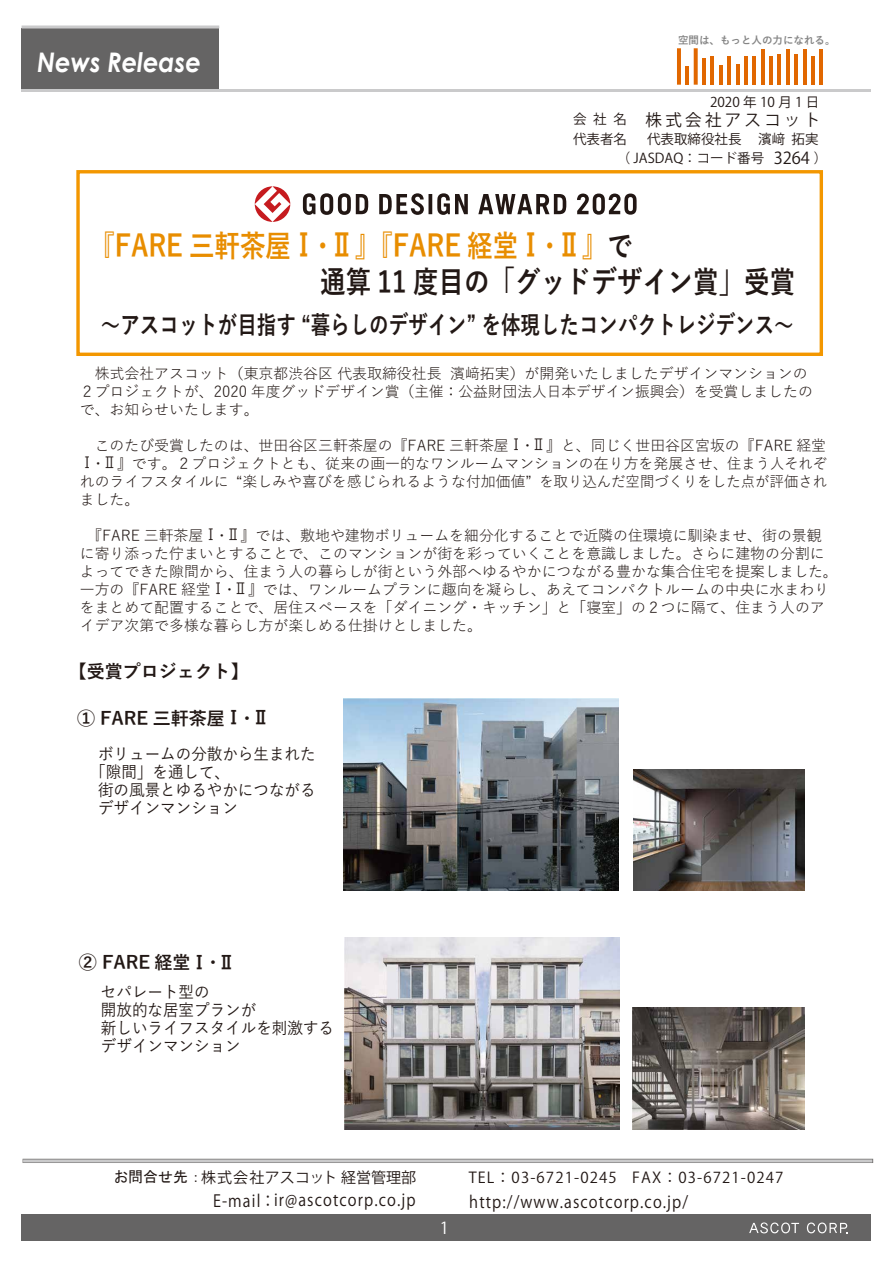
<style>
.page{position:relative;width:893px;height:1263px;background:#fff}
.page>*{position:absolute;margin:0;border:0;box-sizing:border-box;transform-origin:0 0}
.t1{font:700 30.3px/36px "Yu Gothic";color:#221815;scale:.84 1}
.t2{font:italic 700 27px "Century Gothic";color:#fff;scale:.9 1}
.t3{font:700 24.9px "Yu Gothic";color:#221815;scale:.78 1}
.t4{font:700 18px "Yu Gothic";color:#221815}
.t5{font:16.65px "Koz Go Pr 6 N";letter-spacing:.075em;color:#221815;scale:.9 1}
.t6{font:500 16.5px/18px "Yu Gothic";color:#221815;scale:.94 1}
.t7{font:16.5px "Koz Go Pr 6 N";letter-spacing:.2em;color:#221815}
.t8{font:16.5px "Koz Go Pr 6 N";color:#fff}
.t9{font:15px/18px "Yu Gothic";color:#221815}
.t10{font:15px "Koz Go Pr 6 N";letter-spacing:.075em;color:#221815}
.t11{font:15px "Koz Go Pr 6 N";letter-spacing:.005em;color:#221815}
.t12{font:13.5px/19.5px "Koz Go Pr 6 N";color:#221815}
.t13{font:700 10.5px "Yu Gothic";color:#858585}
.s1{font-size:16.5px}
.s2{color:#e88d00}
.s3{font-family:"HGP Gothic E";font-weight:400;color:#e88d00}
.s4{font-family:"HGS Gothic M"}
.s5{font-family:"HGP Gothic E";font-weight:400}
.s6{font-family:"MS P Gothic"}
</style>
<div class="page">
<div style="left:22px;top:28px;width:197px;height:62px;background:#656464"></div>
<hr style="left:22px;top:89px;width:849px;height:3px;background:#cacacb">
<hr style="left:786px;top:49px;width:4px;height:36px;background:#e16700">
<svg style="left:803px;top:49px;width:3px;height:36px"></svg>
<hr style="left:777px;top:54px;width:4px;height:31px;background:#e16700">
<hr style="left:819px;top:49px;width:4px;height:36px;background:#e16700">
<hr style="left:811px;top:56px;width:4px;height:29px;background:#e16700">
<hr style="left:794px;top:54px;width:4px;height:31px;background:#e16700">
<hr style="left:761px;top:49px;width:4px;height:36px;background:#e16700">
<hr style="left:677px;top:48px;width:4px;height:37px;background:#e16700">
<svg style="left:694px;top:48px;width:4px;height:37px"></svg>
<hr style="left:752px;top:56px;width:4px;height:29px;background:#e16700">
<hr style="left:769px;top:56px;width:4px;height:29px;background:#e16700">
<hr style="left:719px;top:66px;width:4px;height:19px;background:#e16700">
<hr style="left:736px;top:64px;width:4px;height:21px;background:#e16700">
<hr style="left:727px;top:56px;width:4px;height:29px;background:#e16700">
<hr style="left:702px;top:58px;width:4px;height:27px;background:#e16700">
<hr style="left:685px;top:66px;width:4px;height:19px;background:#e16700">
<hr style="left:744px;top:56px;width:4px;height:29px;background:#e16700">
<hr style="left:710px;top:56px;width:4px;height:29px;background:#e16700">
<hr style="left:22px;top:26px;width:197px;height:3px;background:#cacacb">
<div style="left:22px;top:1214px;width:849px;height:27px;background:#656464"></div>
<svg style="left:749px;top:1222px;width:50px;height:11px"></svg>
<svg style="left:807px;top:1222px;width:40px;height:11px"></svg>
<div style="left:76px;top:170px;width:747px;height:186px;border:3px solid #f39700"></div>
<hr style="left:23px;top:1159px;width:850px;height:4px;background:#999898">
<hr style="left:23px;top:1159px;width:849px;height:3px;background:#cacacb">
<svg style="left:255px;top:186px;width:35px;height:36px"></svg>
<svg style="left:303px;top:193px;width:334px;height:22px"></svg>
<img style="left:632px;top:1008px;width:172px;height:121px">
<img style="left:344px;top:937px;width:275px;height:192px">
<img style="left:633px;top:770px;width:172px;height:120px">
<img style="left:343px;top:698px;width:275px;height:192px">
<h2 class="t2" style="left:37px;top:42px;width:183px">News Release</h2>
<p class="t13" style="left:678px;top:34px;width:159px">空間は、もっと人の力になれる。</p>
<p class="t12" style="left:710px;top:93px;width:111px">2020 年 10 月 1 日</p>
<p class="t7" style="left:646px;top:110px;width:176px">株式会社アスコット</p>
<p class="t12" style="left:617px;top:129px;width:212px;text-indent:30px">代表取締役社長　 濱﨑 拓実（ JASDAQ：コード番号 <span class="s1">3264</span> ）</p>
<p class="t12" style="left:573px;top:110px;width:55px">会 社 名代表者名</p>
<h1 class="t1" style="left:229px;top:228px;width:675px;text-indent:-140px"><span class="s2">『FARE 三軒茶屋</span><span class="s3">Ⅰ</span><span class="s2">・</span><span class="s3">Ⅱ</span><span class="s2">』『FARE 経堂</span><span class="s3">Ⅰ</span><span class="s2">・</span><span class="s3">Ⅱ</span><span class="s2">』</span>で<br>　　　 通算 11 度目の「グッドデザイン賞」受賞</h1>
<h3 class="t3" style="left:101px;top:310px;width:890px">～アスコットが目指す “暮らしのデザイン” を体現したコンパクトレジデンス～</h3>
<p class="t9" style="left:80px;top:362px;width:735px">　株式会社アスコット（東京都渋谷区 代表取締役社長 濱﨑拓実）が開発いたしましたデザインマンションの<br>２プロジェクトが、2020 年度グッドデザイン賞（主催：公益財団法人日本デザイン振興会）を受賞しましたので、お知らせいたします。</p>
<p class="t9" style="left:80px;top:434px;width:749px;text-align:justify">　このたび受賞したのは、世田谷区三軒茶屋の『FARE 三軒茶屋<span class="s4">Ⅰ</span>・<span class="s4">Ⅱ</span>』と、同じく世田谷区宮坂の『FARE 経堂<span class="s4">Ⅰ</span>・<span class="s4">Ⅱ</span>』です。２プロジェクトとも、従来の画一的なワンルームマンションの在り方を発展させ、住まう人それぞれのライフスタイルに “楽しみや喜びを感じられるような付加価値” を取り込んだ空間づくりをした点が評価されました。</p>
<p class="t9" style="left:80px;top:524px;width:759px">　『FARE 三軒茶屋<span class="s4">Ⅰ</span>・<span class="s4">Ⅱ</span>』では、敷地や建物ボリュームを細分化することで近隣の住環境に馴染ませ、街の景観に寄り添った佇まいとすることで、このマンションが街を彩っていくことを意識しました。さらに建物の分割によってできた隙間から、住まう人の暮らしが街という外部へゆるやかにつながる豊かな集合住宅を提案しました。一方の『FARE 経堂<span class="s4">Ⅰ</span>・<span class="s4">Ⅱ</span>』では、ワンルームプランに趣向を凝らし、あえてコンパクトルームの中央に水まわりをまとめて配置することで、居住スペースを「ダイニング・キッチン」と「寝室」の２つに隔て、住まう人のアイデア次第で多様な暮らし方が楽しめる仕掛けとしました。</p>
<p class="t4" style="left:69px;top:661px;width:182px">【受賞プロジェクト】</p>
<p class="t4" style="left:77px;top:708px;width:194px">① FARE 三軒茶屋<span class="s5">Ⅰ</span>・<span class="s5">Ⅱ</span></p>
<p class="t6" style="left:98px;top:743px;width:233px">ボリュームの分散から生まれた</p>
<p class="t6" style="left:90px;top:761px;width:150px">「隙間」を通して、</p>
<p class="t6" style="left:98px;top:779px;width:233px">街の風景とゆるやかにつながる</p>
<p class="t6" style="left:98px;top:797px;width:150px">デザインマンション</p>
<p class="t4" style="left:79px;top:953px;width:158px">② FARE 経堂<span class="s5">Ⅰ</span>・<span class="s5">Ⅱ</span></p>
<p class="t6" style="left:101px;top:981px;width:250px">セパレート型の<br>開放的な居室プランが<br>新しいライフスタイルを刺激するデザインマンション</p>
<p class="t11" style="left:114px;top:1169px;width:304px"><span class="s6">お問合せ先：</span>株式会社アスコット 経営管理部</p>
<p class="t10" style="left:469px;top:1169px;width:316px">TEL：03-6721-0245 FAX：03-6721-0247</p>
<p class="t5" style="left:213px;top:1191px;width:226px">E-mail：ir@ascotcorp.co.jp</p>
<p class="t5" style="left:469px;top:1193px;width:245px">http://www.ascotcorp.co.jp/</p>
<p class="t8" style="left:440px;top:1218px;width:11px">1</p>
</div>
